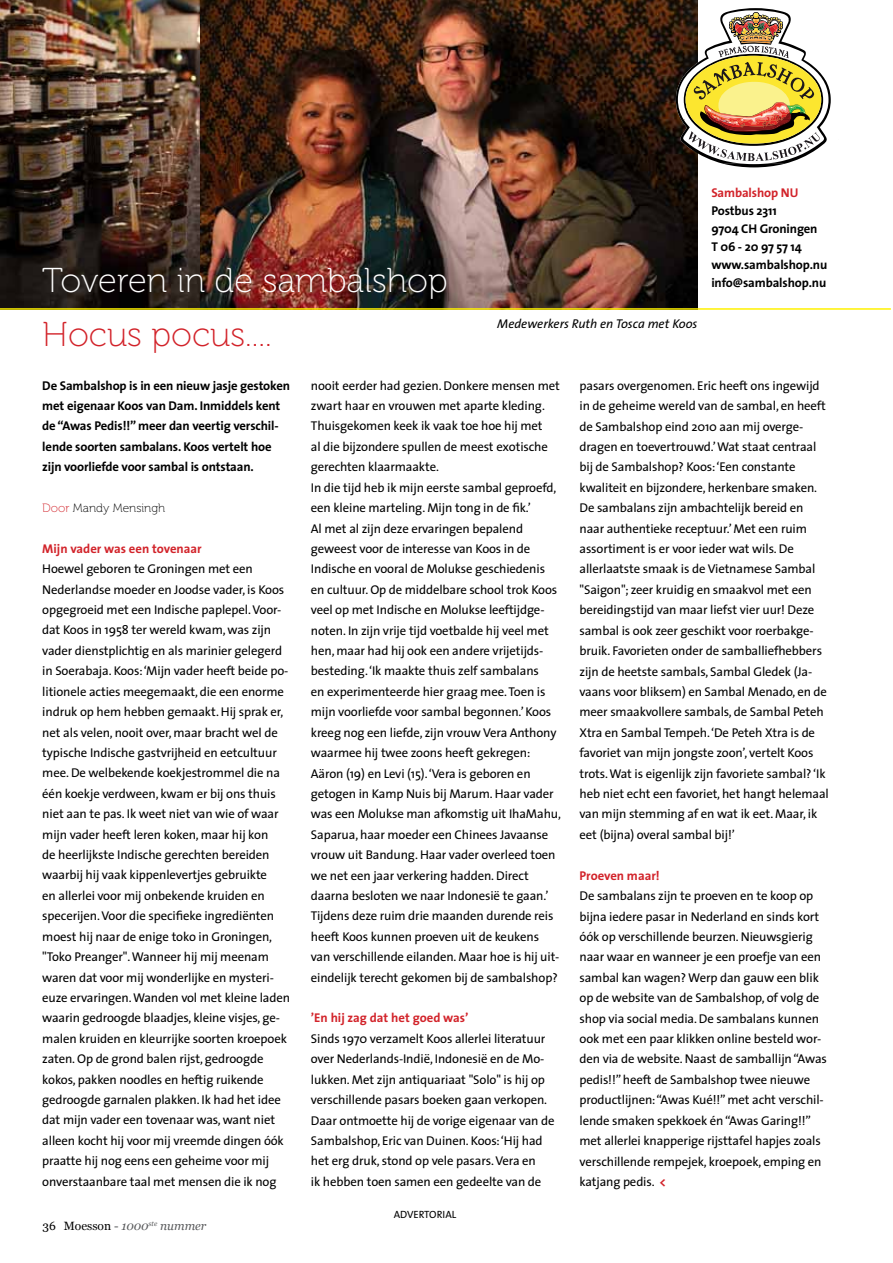
<style>
.page{position:relative;width:893px;height:1263px;background:#fff}
.page>*{position:absolute;margin:0;border:0;box-sizing:border-box;transform-origin:0 0}
.t1{font:34.5px "Museo 100";color:#fff}
.t2{font:34.5px "Museo 100";color:#d2232a}
.t3{font:12.75px/20.4px "The Sans";letter-spacing:-.01em;color:#000}
.t4{font:700 12.75px/18px "The Sans";letter-spacing:-.01em;color:#000}
.t5{font:700 12.75px "The Sans";color:#d2232a}
.t6{font:italic 12.75px "The Sans";color:#000}
.t7{font:italic 12px "Georgia";color:#58595b}
.t8{font:12px "Museo 100";color:#000}
.t9{font:10.5px "The Sans";color:#000}
.s1{color:#d2232a}
.s2{font-style:normal;color:#000}
.s3{font-style:normal}
.s4{font-weight:700;color:#d2232a}
</style>
<div class="page">
<img style="left:0;top:0;width:697px;height:308px">
<img style="left:672px;top:8px;width:159px;height:159px">
<hr style="left:0;top:308px;width:891px;height:2px;background:#fff200">
<h1 class="t1" style="left:42px;top:261px;width:407px">Toveren in de sambalshop</h1>
<p class="t5" style="left:711px;top:182px;width:89px">Sambalshop NU</p>
<p class="t4" style="left:711px;top:201px;width:117px">Postbus 2311<br>9704 CH Groningen<br>T 06 - 20 97 57 14 www.sambalshop.nu info@sambalshop.nu</p>
<h1 class="t2" style="left:42px;top:315px;width:231px">Hocus pocus....</h1>
<p class="t4" style="left:42px;top:375px;width:249px;line-height:20.4px">De Sambalshop is in een nieuw jasje gestoken met eigenaar Koos van Dam. Inmiddels kent de “Awas Pedis!!” meer dan veertig verschil&shy;lende soorten sambalans. Koos vertelt hoe zijn voorliefde voor sambal is ontstaan.</p>
<p class="t8" style="left:42px;top:501px;width:124px"><span class="s1">Door</span> Mandy Mensingh</p>
<p class="t5" style="left:42px;top:538px;width:161px">Mijn vader was een tovenaar</p>
<p class="t3" style="left:42px;top:558px;width:249px">Hoewel geboren te Groningen met een Nederlandse moeder en Joodse vader, is Koos opgegroeid met een Indische paplepel. Voor&shy;dat Koos in 1958 ter wereld kwam, was zijn vader dienstplichtig en als marinier gelegerd in Soerabaja. Koos: ‘Mijn vader heeft beide po&shy;litionele acties meegemaakt, die een enorme indruk op hem hebben gemaakt. Hij sprak er, net als velen, nooit over, maar bracht wel de typische Indische gastvrijheid en eetcultuur mee. De welbekende koekjestrommel die na één koekje verdween, kwam er bij ons thuis niet aan te pas. Ik weet niet van wie of waar mijn vader heeft leren koken, maar hij kon<br>de heerlijkste Indische gerechten bereiden waarbij hij vaak kippenlevertjes gebruikte<br>en allerlei voor mij onbekende kruiden en specerijen. Voor die specifieke ingrediënten moest hij naar de enige toko in Groningen, "Toko Preanger". Wanneer hij mij meenam waren dat voor mij wonderlijke en mysteri&shy;euze ervaringen. Wanden vol met kleine laden waarin gedroogde blaadjes, kleine visjes, ge&shy;malen kruiden en kleurrijke soorten kroepoek zaten. Op de grond balen rijst, gedroogde kokos, pakken noodles en heftig ruikende gedroogde garnalen plakken. Ik had het idee dat mijn vader een tovenaar was, want niet alleen kocht hij voor mij vreemde dingen óók praatte hij nog eens een geheime voor mij onverstaanbare taal met mensen die ik nog</p>
<p class="t7" style="left:43px;top:1218px;width:165px"><span class="s2">36 Moesson</span> <span class="s3">-</span> 1000<sup>ste</sup> nummer</p>
<p class="t6" style="left:497px;top:313px;width:202px">Medewerkers Ruth en Tosca met Koos</p>
<p class="t3" style="left:311px;top:375px;width:252px">nooit eerder had gezien. Donkere mensen met zwart haar en vrouwen met aparte kleding.<br>Thuisgekomen keek ik vaak toe hoe hij met<br>al die bijzondere spullen de meest exotische gerechten klaarmaakte.<br>In die tijd heb ik mijn eerste sambal geproefd, een kleine marteling. Mijn tong in de fik.’<br>Al met al zijn deze ervaringen bepalend geweest voor de interesse van Koos in de Indische en vooral de Molukse geschiedenis en cultuur. Op de middelbare school trok Koos veel op met Indische en Molukse leeftijdge&shy;noten. In zijn vrije tijd voetbalde hij veel met hen, maar had hij ook een andere vrijetijds&shy;besteding. ‘Ik maakte thuis zelf sambalans<br>en experimenteerde hier graag mee. Toen is mijn voorliefde voor sambal begonnen.’ Koos kreeg nog een liefde, zijn vrouw Vera Anthony waarmee hij twee zoons heeft gekregen:<br>Aäron (19) en Levi (15). ‘Vera is geboren en getogen in Kamp Nuis bij Marum. Haar vader was een Molukse man afkomstig uit IhaMahu, Saparua, haar moeder een Chinees Javaanse vrouw uit Bandung. Haar vader overleed toen we net een jaar verkering hadden. Direct daarna besloten we naar Indonesië te gaan.’ Tijdens deze ruim drie maanden durende reis heeft Koos kunnen proeven uit de keukens van verschillende eilanden. Maar hoe is hij uit&shy;eindelijk terecht gekomen bij de sambalshop?</p>
<p class="t5" style="left:311px;top:1007px;width:159px">’En hij zag dat het goed was’</p>
<p class="t3" style="left:311px;top:1028px;width:245px">Sinds 1970 verzamelt Koos allerlei literatuur over Nederlands-Indië, Indonesië en de Mo&shy;lukken. Met zijn antiquariaat "Solo" is hij op verschillende pasars boeken gaan verkopen.<br>Daar ontmoette hij de vorige eigenaar van de Sambalshop, Eric van Duinen. Koos: ‘Hij had het erg druk, stond op vele pasars. Vera en<br>ik hebben toen samen een gedeelte van de</p>
<p class="t9" style="left:394px;top:1205px;width:64px">ADVERTORIAL</p>
<p class="t3" style="left:579px;top:375px;width:251px">pasars overgenomen. Eric heeft ons ingewijd in de geheime wereld van de sambal, en heeft de Sambalshop eind 2010 aan mij overge&shy;dragen en toevertrouwd.’ Wat staat centraal bij de Sambalshop? Koos: ‘Een constante kwaliteit en bijzondere, herkenbare smaken.<br>De sambalans zijn ambachtelijk bereid en naar authentieke receptuur.’ Met een ruim assortiment is er voor ieder wat wils. De allerlaatste smaak is de Vietnamese Sambal "Saigon"; zeer kruidig en smaakvol met een bereidingstijd van maar liefst vier uur! Deze sambal is ook zeer geschikt voor roerbakge&shy;bruik. Favorieten onder de samballiefhebbers zijn de heetste sambals, Sambal Gledek (Ja&shy;vaans voor bliksem) en Sambal Menado, en de meer smaakvollere sambals, de Sambal Peteh Xtra en Sambal Tempeh. ‘De Peteh Xtra is de favoriet van mijn jongste zoon’, vertelt Koos trots. Wat is eigenlijk zijn favoriete sambal? ‘Ik heb niet echt een favoriet, het hangt helemaal van mijn stemming af en wat ik eet. Maar, ik eet (bijna) overal sambal bij!’</p>
<p class="t5" style="left:579px;top:865px;width:82px">Proeven maar!</p>
<p class="t3" style="left:579px;top:885px;width:249px">De sambalans zijn te proeven en te koop op bijna iedere pasar in Nederland en sinds kort óók op verschillende beurzen. Nieuwsgierig naar waar en wanneer je een proefje van een sambal kan wagen? Werp dan gauw een blik op de website van de Sambalshop, of volg de shop via social media. De sambalans kunnen ook met een paar klikken online besteld wor&shy;den via de website. Naast de samballijn “Awas pedis!!” heeft de Sambalshop twee nieuwe productlijnen: “Awas Kué!!” met acht verschil&shy;lende smaken spekkoek én “Awas Garing!!” met allerlei knapperige rijsttafel hapjes zoals verschillende rempejek, kroepoek, emping en katjang pedis. <span class="s4">&lt;</span></p>
</div>
